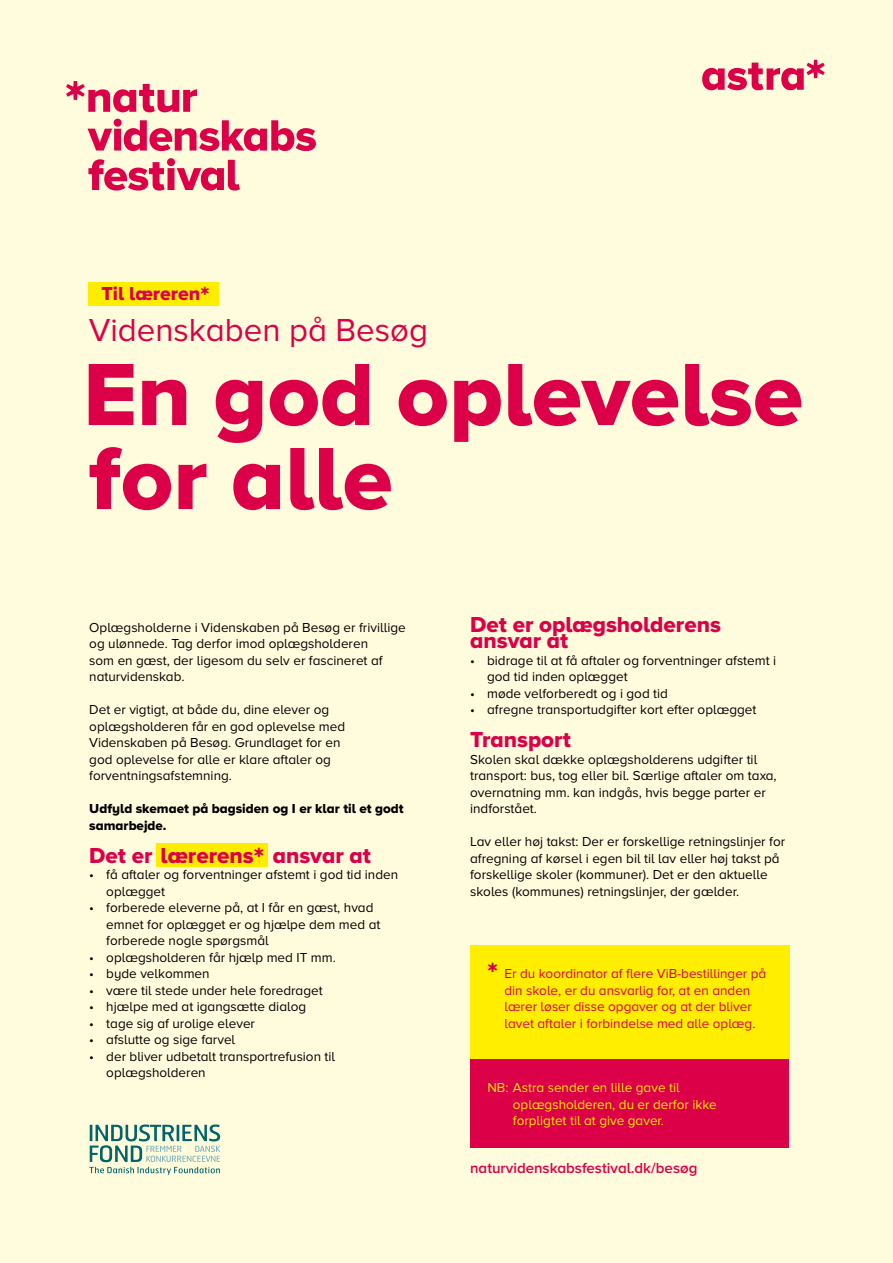
<style>
.page{position:relative;width:893px;height:1263px;background:#fffbdc}
.page>*{position:absolute;margin:0;border:0;box-sizing:border-box;transform-origin:0 0}
.t1{font:800 91.5px/84px "Proxima Nova Astra";color:#db0048}
.t2{font:33px "Proxima Nova Astra";color:#db0048}
.t3{font:800 22.5px/16.5px "Proxima Nova Astra";color:#db0048}
.t4{font:800 19.5px "Proxima Nova Astra";color:#db0048}
.t5{font:600 15px "Proxima Nova Astra";color:#db0048}
.t6{font:13.5px/16.5px "Proxima Nova Astra";color:#000}
.t7{font:13.5px/16.5px "Proxima Nova Astra";color:#db0048;text-align:center}
.t8{font:13.5px/16.5px "Proxima Nova Astra";color:#fe0}
.t9{font:800 13.5px/16.5px "Proxima Nova Astra";color:#000}
.s1{font-weight:800;font-size:22.5px}
</style>
<div class="page">
<div style="left:157px;top:844px;width:111px;height:23px;background:#ffed00"></div>
<div style="left:89px;top:283px;width:130px;height:23px;background:#ffed00"></div>
<div style="left:470px;top:1058px;width:319px;height:90px;background:#db0048"></div>
<div style="left:470px;top:945px;width:319px;height:113px;background:#fe0"></div>
<svg style="left:66px;top:81px;width:250px;height:110px"></svg>
<svg style="left:702px;top:60px;width:123px;height:30px"></svg>
<svg style="left:89px;top:1124px;width:131px;height:51px"></svg>
<p class="t4" style="left:102px;top:283px;width:110px">Til læreren*</p>
<p class="t2" style="left:89px;top:311px;width:341px">Videnskaben på Besøg</p>
<p class="t1" style="left:83px;top:358px;width:721px">En god oplevelse for alle</p>
<p class="t6" style="left:89px;top:619px;width:318px">Oplægsholderne i Videnskaben på Besøg er frivillige og ulønnede. Tag derfor imod oplægsholderen<br>som en gæst, der ligesom du selv er fascineret af naturvidenskab.</p>
<p class="t6" style="left:89px;top:702px;width:257px">Det er vigtigt, at både du, dine elever og oplægsholderen får en god oplevelse med Videnskaben på Besøg. Grundlaget for en god oplevelse for alle er klare aftaler og forventningsafstemning.</p>
<p class="t9" style="left:89px;top:801px;width:316px">Udfyld skemaet på bagsiden og I er klar til et godt samarbejde.</p>
<p class="t3" style="left:89px;top:848px;width:283px">Det er lærerens* ansvar at</p>
<p class="t6" style="left:106px;top:867px;width:293px;text-indent:-17px">• få aftaler og forventninger afstemt i god tid inden oplægget</p>
<p class="t6" style="left:106px;top:900px;width:276px;text-indent:-17px">• forberede eleverne på, at I får en gæst, hvad emnet for oplægget er og hjælpe dem med at forberede nogle spørgsmål</p>
<p class="t6" style="left:89px;top:949px;width:248px">• oplægsholderen får hjælp med IT mm.</p>
<p class="t6" style="left:89px;top:966px;width:122px">• byde velkommen</p>
<p class="t6" style="left:89px;top:982px;width:235px">• være til stede under hele foredraget</p>
<p class="t6" style="left:89px;top:999px;width:218px">• hjælpe med at igangsætte dialog</p>
<p class="t6" style="left:89px;top:1015px;width:167px">• tage sig af urolige elever</p>
<p class="t6" style="left:89px;top:1032px;width:147px">• afslutte og sige farvel</p>
<p class="t6" style="left:106px;top:1048px;width:230px;text-indent:-17px">• der bliver udbetalt transportrefusion til oplægsholderen</p>
<p class="t3" style="left:470px;top:617px;width:252px">Det er oplægsholderens ansvar at</p>
<p class="t6" style="left:487px;top:652px;width:291px;text-indent:-17px">• bidrage til at få aftaler og forventninger afstemt i god tid inden oplægget</p>
<p class="t6" style="left:470px;top:685px;width:199px">• møde velforberedt og i god tid</p>
<p class="t6" style="left:470px;top:702px;width:288px">• afregne transportudgifter kort efter oplægget</p>
<p class="t3" style="left:470px;top:733px;width:102px">Transport</p>
<p class="t6" style="left:470px;top:751px;width:308px">Skolen skal dække oplægsholderens udgifter til transport: bus, tog eller bil. Særlige aftaler om taxa, overnatning mm. kan indgås, hvis begge parter er indforstået.</p>
<p class="t6" style="left:470px;top:834px;width:317px">Lav eller høj takst: Der er forskellige retningslinjer for afregning af kørsel i egen bil til lav eller høj takst på forskellige skoler (kommuner). Det er den aktuelle skoles (kommunes) retningslinjer, der gælder.</p>
<p class="t7" style="left:487px;top:966px;width:281px"><span class="s1">*</span> Er du koordinator af flere ViB-bestillinger på din skole, er du ansvarlig for, at en anden lærer løser disse opgaver og at der bliver lavet aftaler i forbindelse med alle oplæg.</p>
<p class="t8" style="left:513px;top:1080px;width:205px;text-indent:-26px">NB: Astra sender en lille gave til oplægsholderen, du er derfor ikke forpligtet til at give gaver.</p>
<p class="t5" style="left:470px;top:1159px;width:229px">naturvidenskabsfestival.dk/besøg</p>
</div>
